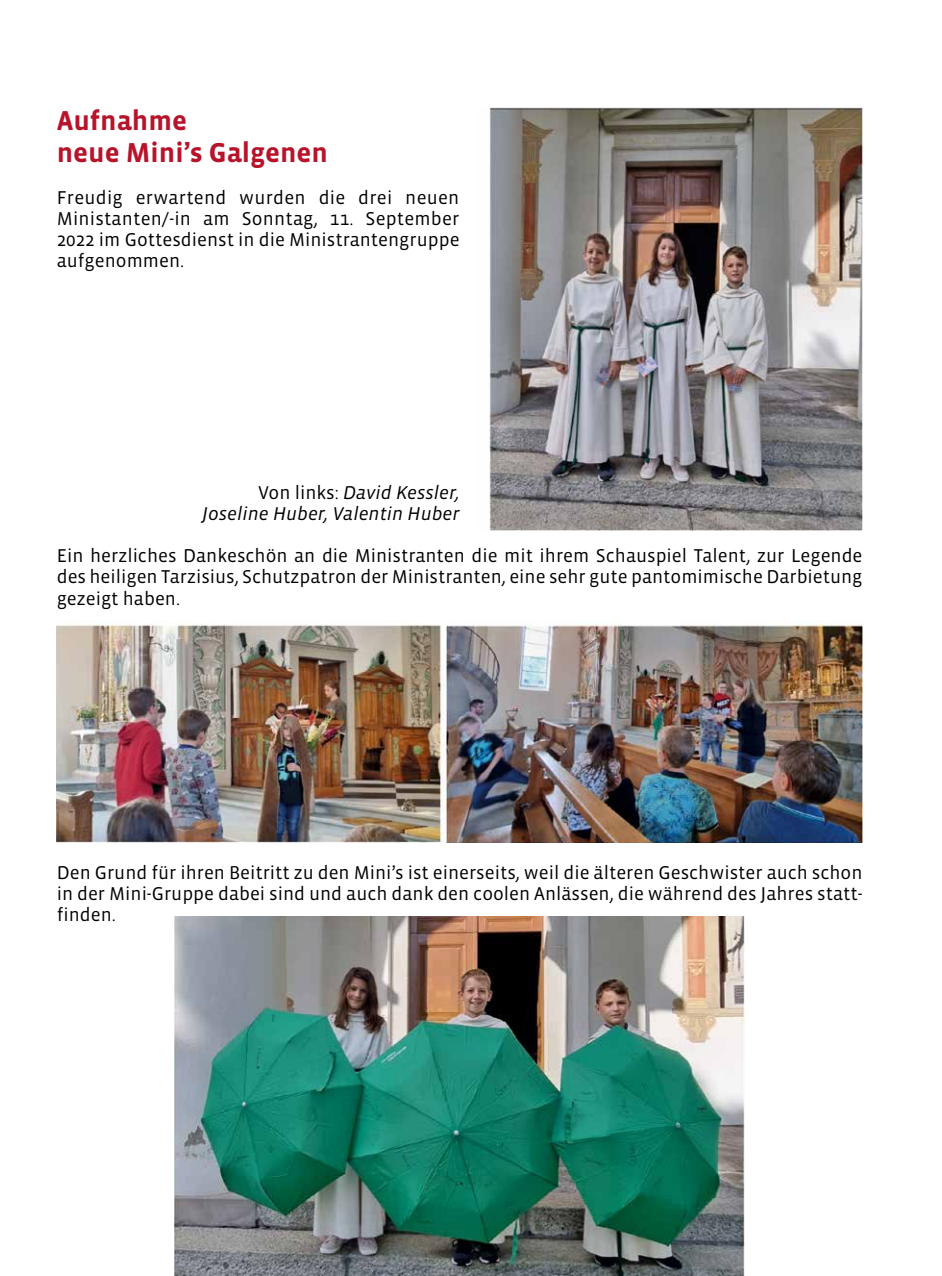
<style>
.page{position:relative;width:942px;height:1276px;background:#fff}
.page>*{position:absolute;margin:0;border:0;box-sizing:border-box;transform-origin:0 0}
.t1{font:700 28px/32px "Vista Sans";color:#b7142c}
.t2{font:19px/21px "Vista Sans";color:#000;text-align:justify}
.t3{font:italic 19px/21px "Vista Sans";color:#000;text-align:right}
.s1{font-style:normal}
</style>
<div class="page">
<img style="left:489px;top:108px;width:373px;height:423px">
<img style="left:175px;top:916px;width:569px;height:360px">
<img style="left:57px;top:624px;width:805px;height:218px">
<h1 class="t1" style="left:57px;top:105px;width:273px">Aufnahme<br>neue Mini’s Galgenen</h1>
<p class="t2" style="left:57px;top:187px;width:404px">Freudig erwartend wurden die drei neuen Ministanten/-in am Sonntag, 11. September 2022 im Gottesdienst in die Ministrantengruppe aufgenommen.</p>
<p class="t3" style="left:202px;top:483px;width:259px"><span class="s1">Von links:</span> David Kessler,<br>Joseline Huber, Valentin Huber</p>
<p class="t2" style="left:57px;top:546px;width:807px">Ein herzliches Dankeschön an die Ministranten die mit ihrem Schauspiel Talent, zur Legende des heiligen Tarzisius, Schutzpatron der Ministranten, eine sehr gute pantomimische Darbietung gezeigt haben.</p>
<p class="t2" style="left:57px;top:862px;width:807px">Den Grund für ihren Beitritt zu den Mini’s ist einerseits, weil die älteren Geschwister auch schon in der Mini-Gruppe dabei sind und auch dank den coolen Anlässen, die während des Jahres statt&shy;finden.</p>
</div>
